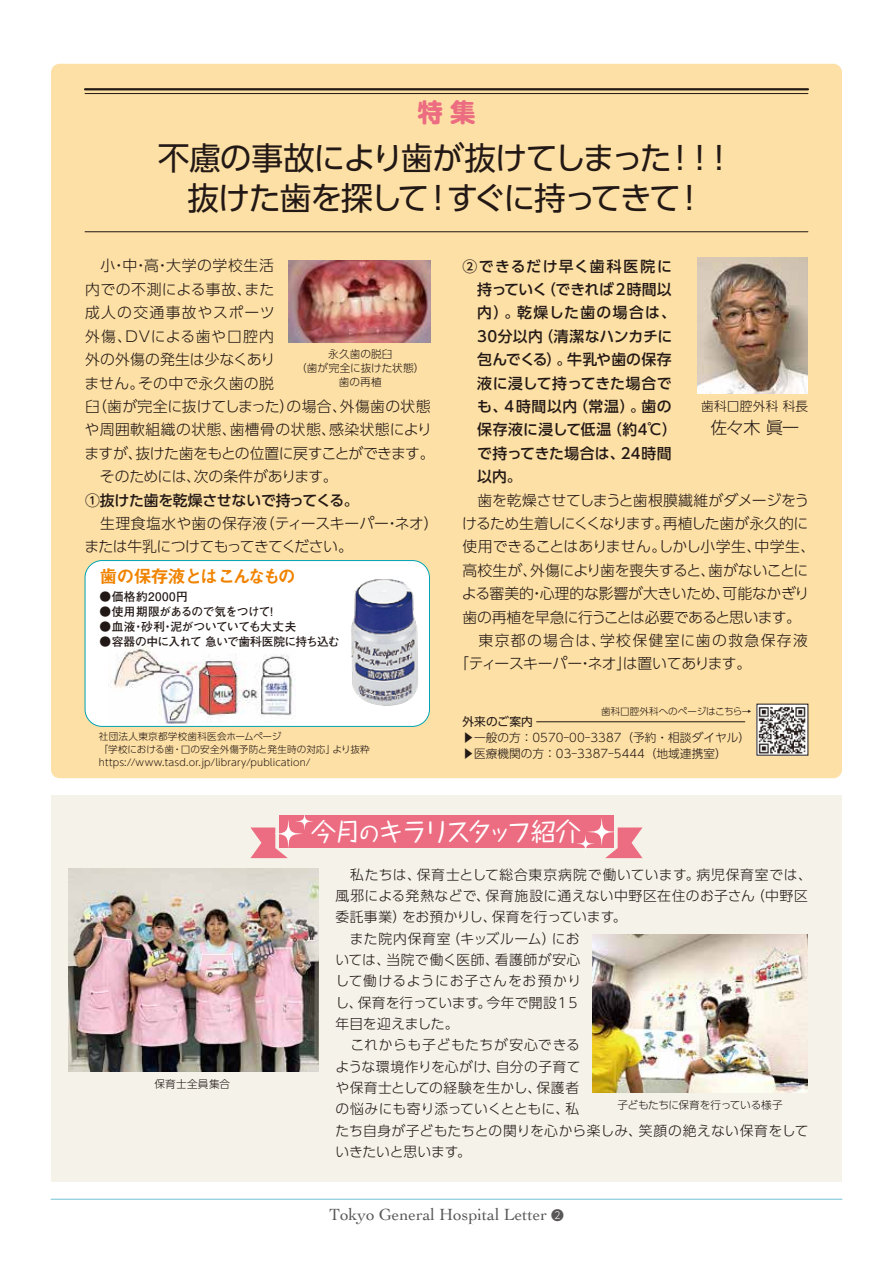
<style>
.page{position:relative;width:893px;height:1263px;background:#fff}
.page>*{position:absolute;margin:0;border:0;box-sizing:border-box;transform-origin:0 0}
.t1{font:31.8px/40.5px "UD Shin Go Pro";letter-spacing:-.05em;color:#221815;text-align:center}
.t2{font:700 25.5px "Shin M Go Pr 6 N";color:#ec6d81}
.t3{font:500 25.05px "Taka Hand Std";letter-spacing:-.07em;color:#fff}
.t4{font:18px "Midashi Go Pro MB31";letter-spacing:-.055em;color:#f08300}
.t5{font:16.95px "Cochin";color:#595757}
.t6{font:300 16.95px "UD Shin Go Pro";color:#221815}
.t7{font:300 14.85px/23.4px "UD Shin Go Pro";letter-spacing:-.005em;color:#221815}
.t8{font:500 14.85px/23.4px "UD Shin Go Pro";letter-spacing:.01em;color:#221815}
.t9{font:300 14.85px/23.4px "UD Shin Go Pro";letter-spacing:-.03em;color:#221815}
.t10{font:300 14.85px "UD Shin Go Pro";letter-spacing:-.05em;color:#221815}
.t11{font:300 14.85px "UD Shin Go Pro";letter-spacing:-.045em;color:#221815}
.t12{font:300 14.85px "UD Shin Go Pro";letter-spacing:.09em;color:#221815}
.t13{font:500 14.85px "UD Shin Go Pro";letter-spacing:-.02em;color:#221815}
.t14{font:300 13.8px/21.3px "UD Shin Go Pro";letter-spacing:.025em;color:#221815}
.t15{font:300 12.75px "UD Shin Go Pro";letter-spacing:.015em;color:#221815}
.t16{font:300 11.7px/15.9px "UD Shin Go Pro";color:#221815}
.t17{font:700 11.7px "Futo Go B101 Pro";letter-spacing:-.03em;color:#221815}
.t18{font:700 11.7px "Futo Go B101 Pro";letter-spacing:.04em;color:#221815}
.t19{font:11.7px "UD Shin Go Pro";letter-spacing:.015em;color:#221815}
.t20{font:300 10.65px/13.8px "UD Shin Go Pro";color:#221815;text-align:center}
.t21{font:300 10.65px "UD Shin Go Pro";letter-spacing:-.025em;color:#221815}
.t22{font:300 10.65px "UD Shin Go Pro";letter-spacing:.025em;color:#221815}
.t23{font:300 9.6px/12.8px "UD Shin Go Pro";letter-spacing:.01em;color:#221815}
.s1{font-size:21.3px}
.s2{font-family:"UD Shin Go Pro";font-weight:300;font-size:12.75px}
</style>
<div class="page">
<div style="left:51px;top:795px;width:791px;height:387px;background:#f5f2e9"></div>
<div style="left:51px;top:64px;width:791px;height:714px;background:#fde0a5;border-radius:9px"></div>
<hr style="left:51px;top:1199px;width:791px;height:1px;background:#72c2d6">
<svg style="left:250px;top:827px;width:38px;height:31px"></svg>
<svg style="left:605px;top:827px;width:37px;height:31px"></svg>
<div style="left:279px;top:815px;width:335px;height:33px;background:#ec6d81"></div>
<svg style="left:579px;top:810px;width:45px;height:44px"></svg>
<svg style="left:266px;top:811px;width:45px;height:45px"></svg>
<svg style="left:290px;top:807px;width:29px;height:28px"></svg>
<svg style="left:571px;top:829px;width:29px;height:29px"></svg>
<img style="left:697px;top:257px;width:111px;height:136px">
<img style="left:759px;top:706px;width:47px;height:47px">
<hr style="left:536px;top:721px;width:209px;height:1px;background:#221815">
<hr style="left:85px;top:88px;width:723px;height:2px;background:#221815">
<hr style="left:85px;top:93px;width:723px;height:1px;background:#221815">
<hr style="left:85px;top:231px;width:723px;height:1px;background:#221815">
<img style="left:289px;top:261px;width:142px;height:82px">
<div style="left:85px;top:560px;width:344px;height:166px;background:#fff;border-radius:17px"></div>
<div style="left:85px;top:560px;width:345px;height:167px;border:1px solid #00a3b4;border-radius:17px"></div>
<img style="left:351px;top:579px;width:67px;height:127px">
<img style="left:593px;top:935px;width:215px;height:157px">
<img style="left:68px;top:869px;width:251px;height:202px">
<img style="left:108px;top:646px;width:188px;height:78px">
<h2 class="t2" style="left:417px;top:90px;width:60px">特集</h2>
<h1 class="t1" style="left:158px;top:136px;width:578px">不慮の事故により歯が抜けてしまった！！！抜けた歯を探して！すぐに持ってきて！</h1>
<p class="t7" style="left:84px;top:254px;width:352px">　小・中・高・大学の学校生活<br>内での不測による事故、また<br>成人の交通事故やスポーツ<br>外傷、DVによる歯や口腔内<br>外の外傷の発生は少なくあり<br>ません。その中で永久歯の脱<br>臼（歯が完全に抜けてしまった）の場合、外傷歯の状態や周囲軟組織の状態、歯槽骨の状態、感染状態によりますが、抜けた歯をもとの位置に戻すことができます。　そのためには、次の条件があります。</p>
<p class="t13" style="left:85px;top:488px;width:275px">①抜けた歯を乾燥させないで持ってくる。</p>
<p class="t9" style="left:84px;top:511px;width:356px">　生理食塩水や歯の保存液（ティースキーパー・ネオ）または牛乳につけてもってきてください。</p>
<p class="t20" style="left:296px;top:347px;width:130px">永久歯の脱臼<br>（歯が完全に抜けた状態）歯の再植</p>
<p class="t4" style="left:100px;top:561px;width:198px">歯の保存液とはこんなもの</p>
<p class="t18" style="left:100px;top:587px;width:90px">●価格約2000円</p>
<p class="t17" style="left:100px;top:602px;width:179px">●使用期限があるので気をつけて！</p>
<p class="t17" style="left:100px;top:617px;width:198px">●血液・砂利・泥がついていても大丈夫</p>
<p class="t17" style="left:100px;top:632px;width:242px">●容器の中に入れて 急いで歯科医院に持ち込む</p>
<p class="t23" style="left:99px;top:730px;width:272px">社団法人東京都学校歯科医会ホームページ<br>「学校における歯・口の安全外傷予防と発生時の対応」より抜粋https://www.tasd.or.jp/library/publication/</p>
<p class="t8" style="left:477px;top:254px;width:201px;text-indent:-15px">②できるだけ早く歯科医院に持っていく（できれば２時間以内）。乾燥した歯の場合は、<br>30分以内（清潔なハンカチに包んでくる）。牛乳や歯の保存液に浸して持ってきた場合でも、４時間以内（常温）。歯の保存液に浸して低温（約4℃）で持ってきた場合は、24時間以内。</p>
<p class="t7" style="left:462px;top:488px;width:348px">　歯を乾燥させてしまうと歯根膜繊維がダメージをう</p>
<p class="t10" style="left:462px;top:511px;width:348px">けるため生着しにくくなります。再植した歯が永久的に</p>
<p class="t7" style="left:462px;top:534px;width:354px">使用できることはありません。しかし小学生、中学生、</p>
<p class="t7" style="left:462px;top:558px;width:347px">高校生が、外傷により歯を喪失すると、歯がないことに</p>
<p class="t7" style="left:462px;top:581px;width:349px">よる審美的・心理的な影響が大きいため、可能なかぎり</p>
<p class="t11" style="left:462px;top:605px;width:340px">歯の再植を早急に行うことは必要であると思います。</p>
<p class="t12" style="left:462px;top:628px;width:347px">　東京都の場合は、学校保健室に歯の救急保存液</p>
<p class="t7" style="left:454px;top:651px;width:298px">「ティースキーパー・ネオ」は置いてあります。</p>
<p class="t15" style="left:701px;top:396px;width:109px">歯科口腔外科 科長</p>
<p class="t6" style="left:710px;top:414px;width:90px">佐々木 眞一</p>
<p class="t23" style="left:601px;top:704px;width:152px">歯科口腔外科へのページはこちら→</p>
<p class="t19" style="left:462px;top:712px;width:72px">外来のご案内</p>
<p class="t16" style="left:462px;top:729px;width:289px">▶一般の方：0570‒00‒3387（予約・相談ダイヤル）▶医療機関の方：03‒3387‒5444（地域連携室）</p>
<p class="t22" style="left:155px;top:1075px;width:77px">保育士全員集合</p>
<h3 class="t3" style="left:311px;top:814px;width:271px">今月<span class="s1">の</span>キラリスタ<span class="s1">ッ</span>フ紹介</h3>
<p class="t14" style="left:335px;top:863px;width:478px;text-indent:15px">私たちは、保育士として総合東京病院で働いています。病児保育室では、風邪による発熱などで、保育施設に通えない中野区在住のお子さん（中野区委託事業）をお預かりし、保育を行っています。<br>　また院内保育室（キッズルーム）にお<br>いては、当院で働く医師、看護師が安心<br>して働けるようにお子さんをお預かり<br>し、保育を行っています。今年で開設１５<br>年目を迎えました。　<br>　これからも子どもたちが安心できる<br>ような環境作りを心がけ、自分の子育て<br>や保育士としての経験を生かし、保護者<br>の悩みにも寄り添っていくとともに、私<br>たち自身が子どもたちとの関りを心から楽しみ、笑顔の絶えない保育をしていきたいと思います。</p>
<p class="t21" style="left:617px;top:1096px;width:167px">子どもたちに保育を行っている様子</p>
<p class="t5" style="left:329px;top:1203px;width:236px">Tokyo General Hospital Letter <span class="s2">❷</span></p>
</div>
